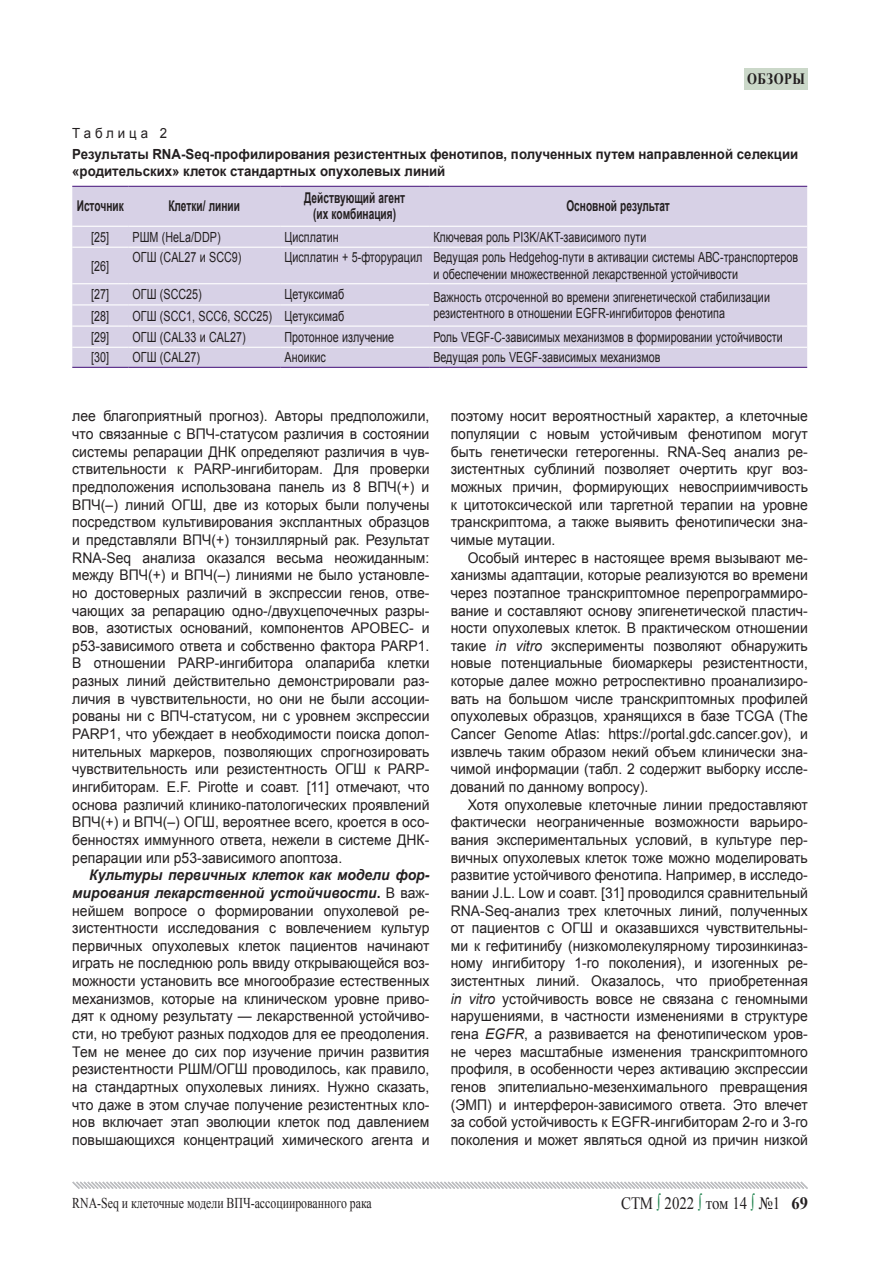
<style>
.page{position:relative;width:893px;height:1276px;background:#fff}
.page>*{position:absolute;margin:0;border:0;box-sizing:border-box;transform-origin:0 0}
.t1{font:17.4px "Times New Roman";color:#231f20;scale:.86 1}
.t2{font:700 15.75px "Times New Roman";letter-spacing:.04em;color:#231f20;scale:.81 1}
.t3{font:15px "Times New Roman";color:#231f20;scale:.79 1}
.t4{font:700 14.85px/16.2px "Arial";letter-spacing:.005em;color:#231f20;text-align:center;scale:.68 1}
.t5{font:14.7px/17.7px "Arial";color:#231f20;text-align:justify;scale:.95 1}
.t6{font:13.95px/16.8px "Arial";letter-spacing:.005em;color:#231f20;scale:.77 1}
.t7{font:700 13.95px/16.8px "Arial";color:#231f20;scale:.95 1}
.t8{font:13.95px "Arial";letter-spacing:.3em;color:#231f20;scale:.95 1}
.s1{font-weight:700;font-style:italic}
.s2{font-weight:700}
.s3{font-style:italic}
.s4{color:#127c43}
</style>
<div class="page">
<div style="left:744px;top:69px;width:64px;height:21px;background:#cbd8c9"></div>
<svg style="left:72px;top:1181px;width:736px;height:8px"></svg>
<div style="left:72px;top:187px;width:735px;height:180px;background:#d7d1e6"></div>
<hr style="left:72px;top:226px;width:56px;height:1px;background:#fff">
<hr style="left:128px;top:226px;width:152px;height:1px;background:#fff">
<hr style="left:280px;top:226px;width:149px;height:1px;background:#fff">
<hr style="left:429px;top:226px;width:378px;height:1px;background:#fff">
<hr style="left:72px;top:247px;width:56px;height:1px;background:#fff">
<hr style="left:128px;top:247px;width:152px;height:1px;background:#fff">
<hr style="left:280px;top:247px;width:149px;height:1px;background:#fff">
<hr style="left:429px;top:247px;width:378px;height:1px;background:#fff">
<hr style="left:72px;top:283px;width:56px;height:1px;background:#fff">
<hr style="left:128px;top:283px;width:152px;height:1px;background:#fff">
<hr style="left:280px;top:283px;width:149px;height:1px;background:#fff">
<hr style="left:429px;top:283px;width:378px;height:1px;background:#fff">
<hr style="left:72px;top:304px;width:56px;height:1px;background:#fff">
<hr style="left:128px;top:304px;width:152px;height:1px;background:#fff">
<hr style="left:280px;top:304px;width:149px;height:1px;background:#fff">
<hr style="left:72px;top:325px;width:56px;height:2px;background:#fff">
<hr style="left:128px;top:325px;width:152px;height:2px;background:#fff">
<hr style="left:280px;top:325px;width:149px;height:2px;background:#fff">
<hr style="left:429px;top:325px;width:378px;height:2px;background:#fff">
<hr style="left:72px;top:186px;width:56px;height:1px;background:#542685">
<hr style="left:128px;top:186px;width:152px;height:1px;background:#542685">
<hr style="left:280px;top:186px;width:149px;height:1px;background:#542685">
<hr style="left:429px;top:186px;width:378px;height:1px;background:#542685">
<hr style="left:72px;top:347px;width:56px;height:1px;background:#fff">
<hr style="left:128px;top:347px;width:152px;height:1px;background:#fff">
<hr style="left:280px;top:347px;width:149px;height:1px;background:#fff">
<hr style="left:429px;top:347px;width:378px;height:1px;background:#fff">
<hr style="left:72px;top:367px;width:56px;height:1px;background:#542685">
<hr style="left:128px;top:367px;width:152px;height:1px;background:#542685">
<hr style="left:280px;top:367px;width:149px;height:1px;background:#542685">
<hr style="left:429px;top:367px;width:378px;height:1px;background:#542685">
<p class="t2" style="left:747px;top:68px;width:73px">обзоры</p>
<p class="t8" style="left:72px;top:124px;width:101px">Таблица 2</p>
<p class="t7" style="left:72px;top:146px;width:766px">Результаты RNA-Seq-профилирования резистентных фенотипов, полученных путем направленной селекции «родительских» клеток стандартных опухолевых линий</p>
<p class="t4" style="left:77px;top:198px;width:71px">Источник</p>
<p class="t4" style="left:168px;top:198px;width:107px">Клетки/ линии</p>
<p class="t4" style="left:304px;top:190px;width:150px">Действующий агент (их комбинация)</p>
<p class="t4" style="left:566px;top:198px;width:154px">Основной результат</p>
<p class="t6" style="left:91px;top:229px;width:25px">[25]</p>
<p class="t6" style="left:132px;top:229px;width:116px">РШМ (HeLa/DDP)</p>
<p class="t6" style="left:285px;top:229px;width:72px">Цисплатин</p>
<p class="t6" style="left:433px;top:229px;width:278px">Ключевая роль PI3K/AKT-зависимого пути</p>
<p class="t6" style="left:91px;top:257px;width:25px">[26]</p>
<p class="t6" style="left:132px;top:249px;width:143px">ОГШ (CAL27 и SCC9)</p>
<p class="t6" style="left:433px;top:249px;width:475px;text-indent:-149px">Цисплатин + 5-фторурацил Ведущая роль Hedgehog-пути в активации системы АВС-транспортеров и обеспечении множественной лекарственной устойчивости</p>
<p class="t6" style="left:91px;top:286px;width:25px">[27]</p>
<p class="t6" style="left:132px;top:286px;width:92px">ОГШ (SCC25)</p>
<p class="t6" style="left:285px;top:286px;width:79px">Цетуксимаб</p>
<p class="t6" style="left:433px;top:288px;width:439px">Важность отсроченной во времени эпигенетической стабилизации</p>
<p class="t6" style="left:91px;top:307px;width:25px">[28]</p>
<p class="t6" style="left:132px;top:307px;width:277px">ОГШ (SCC1, SCC6, SCC25) Цетуксимаб</p>
<p class="t6" style="left:433px;top:305px;width:380px">резистентного в отношении EGFR-ингибиторов фенотипа</p>
<p class="t6" style="left:91px;top:329px;width:25px">[29]</p>
<p class="t6" style="left:132px;top:329px;width:149px">ОГШ (CAL33 и CAL27)</p>
<p class="t6" style="left:285px;top:329px;width:144px">Протонное излучение</p>
<p class="t6" style="left:433px;top:329px;width:455px">Роль VEGF-C-зависимых механизмов в формировании устойчивости</p>
<p class="t6" style="left:91px;top:349px;width:25px">[30]</p>
<p class="t6" style="left:132px;top:349px;width:89px">ОГШ (CAL27)</p>
<p class="t6" style="left:285px;top:349px;width:55px">Аноикис</p>
<p class="t6" style="left:433px;top:349px;width:297px">Ведущая роль VEGF-зависимых механизмов</p>
<p class="t5" style="left:72px;top:407px;width:377px">лее благоприятный прогноз). Авторы предположили, что связанные с ВПЧ-статусом различия в состоянии системы репарации ДНК определяют различия в чув&shy;ствительности к PARP-ингибиторам. Для проверки предположения использована панель из 8 ВПЧ(+) и ВПЧ(–) линий ОГШ, две из которых были получены посредством культивирования эксплантных образцов и представляли ВПЧ(+) тонзиллярный рак. Результат RNA-Seq анализа оказался весьма неожиданным: между ВПЧ(+) и ВПЧ(–) линиями не было установле&shy;но достоверных различий в экспрессии генов, отве&shy;чающих за репарацию одно-/двухцепочечных разры&shy;вов, азотистых оснований, компонентов APOBEC- и p53-зависимого ответа и собственно фактора PARP1.<br>В отношении PARP-ингибитора олапариба клетки разных линий действительно демонстрировали раз&shy;личия в чувствительности, но они не были ассоции&shy;рованы ни с ВПЧ-статусом, ни с уровнем экспрессии PARP1, что убеждает в необходимости поиска допол&shy;нительных маркеров, позволяющих спрогнозировать чувствительность или резистентность ОГШ к PARP&shy;ингибиторам. E.F. Pirotte и соавт. [11] отмечают, что основа различий клинико-патологических проявлений ВПЧ(+) и ВПЧ(–) ОГШ, вероятнее всего, кроется в осо&shy;бенностях иммунного ответа, нежели в системе ДНК&shy;репарации или р53-зависимого апоптоза.</p>
<p class="t5" style="left:72px;top:866px;width:378px;text-indent:17px"><span class="s1">Культуры первичных клеток как модели фор&shy;мирования лекарственной устойчивости</span><span class="s2">.</span> В важ&shy;нейшем вопросе о формировании опухолевой ре&shy;зистентности исследования с вовлечением культур первичных опухолевых клеток пациентов начинают играть не последнюю роль ввиду открывающейся воз&shy;можности установить все многообразие естественных механизмов, которые на клиническом уровне приво&shy;дят к одному результату — лекарственной устойчиво&shy;сти, но требуют разных подходов для ее преодоления.<br>Тем не менее до сих пор изучение причин развития резистентности РШМ/ОГШ проводилось, как правило, на стандартных опухолевых линиях. Нужно сказать, что даже в этом случае получение резистентных кло&shy;нов включает этап эволюции клеток под давлением повышающихся концентраций химического агента и</p>
<p class="t3" style="left:72px;top:1192px;width:381px">RNA-Seq и клеточные модели ВПЧ-ассоциированного рака</p>
<p class="t5" style="left:451px;top:407px;width:377px">поэтому носит вероятностный характер, а клеточные популяции с новым устойчивым фенотипом могут быть генетически гетерогенны. RNA-Seq анализ ре&shy;зистентных сублиний позволяет очертить круг воз&shy;можных причин, формирующих невосприимчивость к цитотоксической или таргетной терапии на уровне транскриптома, а также выявить фенотипически зна&shy;чимые мутации.</p>
<p class="t5" style="left:451px;top:549px;width:377px;text-indent:17px">Особый интерес в настоящее время вызывают ме&shy;ханизмы адаптации, которые реализуются во времени через поэтапное транскриптомное перепрограммиро&shy;вание и составляют основу эпигенетической пластич&shy;ности опухолевых клеток. В практическом отношении такие <span class="s3">in vitro</span> эксперименты позволяют обнаружить новые потенциальные биомаркеры резистентности, которые далее можно ретроспективно проанализиро&shy;вать на большом числе транскриптомных профилей опухолевых образцов, хранящихся в базе TCGA (The Cancer Genome Atlas: https://portal.gdc.cancer.gov), и извлечь таким образом некий объем клинически зна&shy;чимой информации (табл. 2 содержит выборку иссле&shy;дований по данному вопросу).</p>
<p class="t5" style="left:451px;top:796px;width:377px;text-indent:17px">Хотя опухолевые клеточные линии предоставляют фактически неограниченные возможности варьиро&shy;вания экспериментальных условий, в культуре пер&shy;вичных опухолевых клеток тоже можно моделировать развитие устойчивого фенотипа. Например, в исследо&shy;вании J.L. Low и соавт. [31] проводился сравнительный RNA-Seq-анализ трех клеточных линий, полученных от пациентов с ОГШ и оказавшихся чувствительны&shy;ми к гефитинибу (низкомолекулярному тирозинкиназ&shy;ному ингибитору 1-го поколения), и изогенных ре&shy;зистентных линий. Оказалось, что приобретенная <span class="s3">in vitro</span> устойчивость вовсе не связана с геномными нарушениями, в частности изменениями в структуре гена <span class="s3">EGFR</span>, а развивается на фенотипическом уров&shy;не через масштабные изменения транскриптомного профиля, в особенности через активацию экспрессии генов эпителиально-мезенхимального превращения (ЭМП) и интерферон-зависимого ответа. Это влечет за собой устойчивость к EGFR-ингибиторам 2-го и 3-го поколения и может являться одной из причин низкой</p>
<p class="t1" style="left:621px;top:1191px;width:219px">СТМ <span class="s4">∫</span> 2022 <span class="s4">∫</span> том 14 <span class="s4">∫</span> №1 <span class="s2">69</span></p>
</div>
